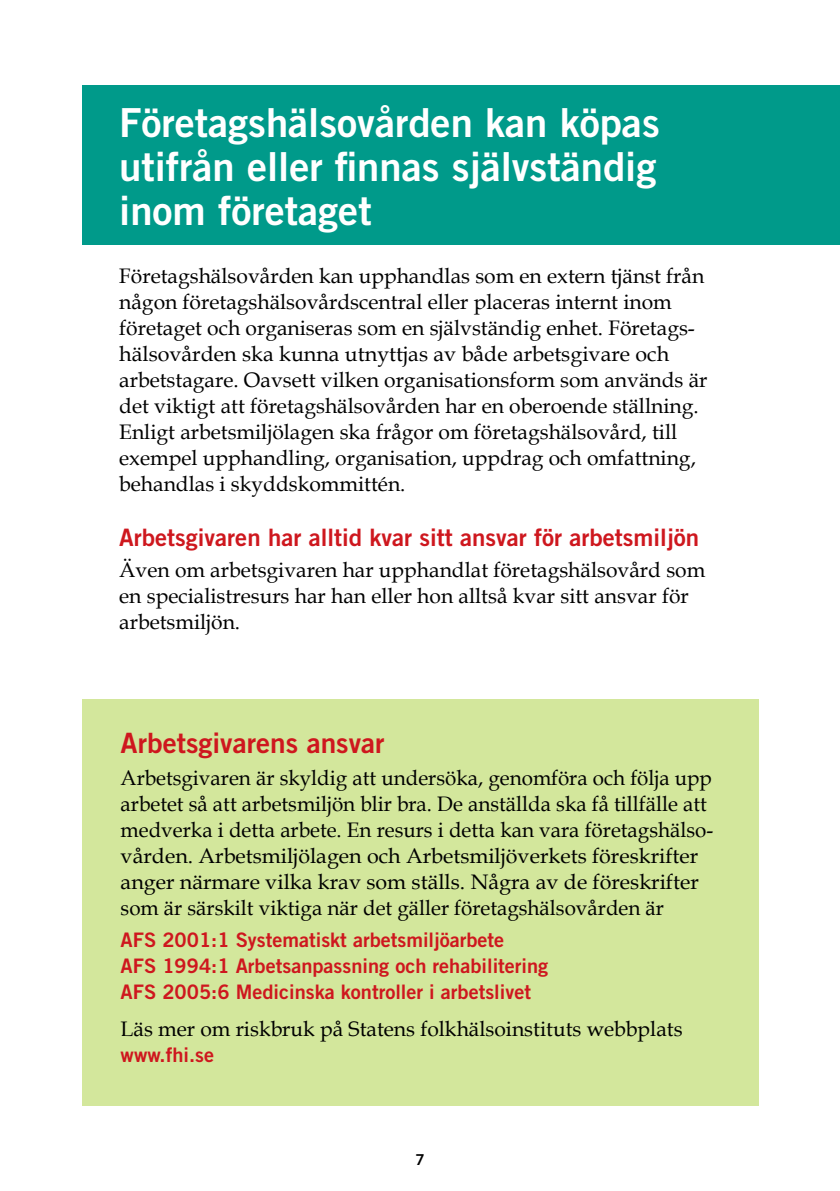
<style>
.page{position:relative;width:840px;height:1191px;background:#fff}
.page>*{position:absolute;margin:0;border:0;box-sizing:border-box;transform-origin:0 0}
.t1{font:40px/44px "Trade Gothic LT Std Bd 2";color:#fff;text-align:justify}
.t2{font:28px "Trade Gothic LT Std Bd 2";color:#ce171e}
.t3{font:24px "Trade Gothic LT Std Bd 2";color:#ce171e}
.t4{font:21px/26px "Book Antiqua";color:#000}
.t5{font:20px/26px "Trade Gothic LT Std Bd 2";color:#ce171e}
.t6{font:15px "Trade Gothic Bold Two";color:#000}
</style>
<div class="page">
<div style="left:82px;top:85px;width:757px;height:160px;background:#009a8a"></div>
<div style="left:82px;top:699px;width:676px;height:407px;background:#d3e79c"></div>
<h1 class="t1" style="left:119px;top:100px;width:541px">Företagshälsovården kan köpas utifrån eller finnas självständig inom företaget</h1>
<p class="t4" style="left:119px;top:262px;width:589px">Företagshälsovården kan upphandlas som en extern tjänst från någon företagshälsovårdscentral eller placeras internt inom företaget och organiseras som en självständig enhet. Företags&shy;hälsovården ska kunna utnyttjas av både arbetsgivare och arbetstagare. Oavsett vilken organisationsform som används är det viktigt att företagshälsovården har en oberoende ställning.<br>Enligt arbetsmiljölagen ska frågor om företagshälsovård, till exempel upphandling, organisation, uppdrag och omfattning, behandlas i skyddskommittén.</p>
<p class="t3" style="left:119px;top:522px;width:581px">Arbetsgivaren har alltid kvar sitt ansvar för arbetsmiljön</p>
<p class="t4" style="left:119px;top:557px;width:587px">Även om arbetsgivaren har upphandlat företagshälsovård som en specialistresurs har han eller hon alltså kvar sitt ansvar för arbetsmiljön.</p>
<h2 class="t2" style="left:121px;top:726px;width:265px">Arbetsgivarens ansvar</h2>
<p class="t4" style="left:121px;top:764px;width:593px">Arbetsgivaren är skyldig att undersöka, genomföra och följa upp arbetet så att arbetsmiljön blir bra. De anställda ska få tillfälle att medverka i detta arbete. En resurs i detta kan vara företagshälso&shy;vården. Arbetsmiljölagen och Arbetsmiljöverkets föreskrifter anger närmare vilka krav som ställs. Några av de föreskrifter som är särskilt viktiga när det gäller företagshälsovården är</p>
<p class="t5" style="left:121px;top:926px;width:429px">AFS 2001:1 Systematiskt arbetsmiljöarbete<br>AFS 1994:1 Arbetsanpassning och rehabilitering<br>AFS 2005:6 Medicinska kontroller i arbetslivet</p>
<p class="t4" style="left:121px;top:1015px;width:563px">Läs mer om riskbruk på Statens folkhälsoinstituts webbplats</p>
<p class="t5" style="left:121px;top:1041px;width:95px">www.fhi.se</p>
<p class="t6" style="left:415px;top:1149px;width:11px">7</p>
</div>
